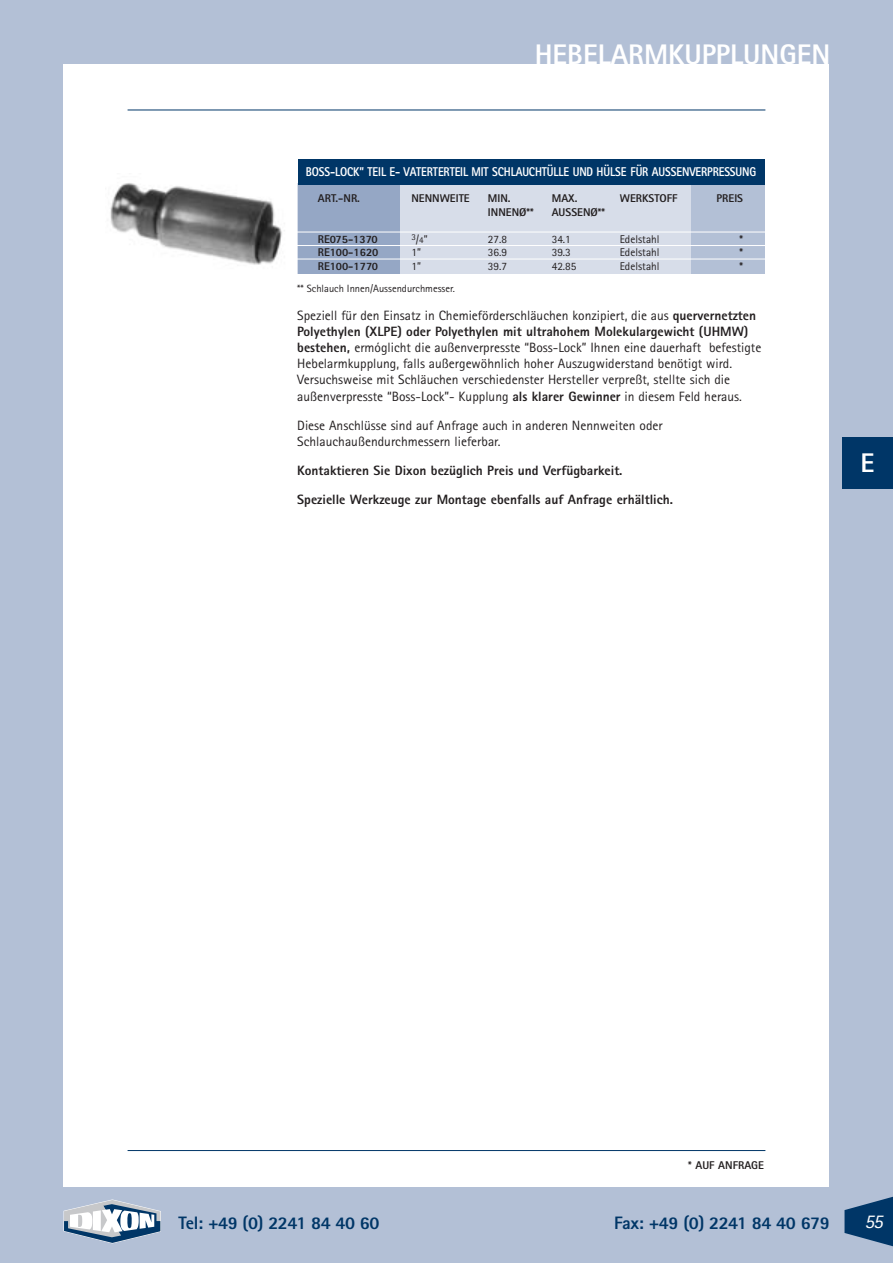
<style>
.page{position:relative;width:893px;height:1263px;background:#b3c0d6}
.page>*{position:absolute;margin:0;border:0;box-sizing:border-box;transform-origin:0 0}
.t1{font:800 28.35px "Rotis Sans Serif";color:#fff}
.t2{font:800 27px "Rotis Sans Serif";color:#fff}
.t3{font:italic 19.5px "Rotis Sans Serif";color:#fff}
.t4{font:800 18px "Rotis Sans Serif";letter-spacing:-.03em;color:#003667}
.t5{font:13.5px/16.2px "Rotis Sans Serif";color:#231f20}
.t6{font:800 13.5px/29px "Rotis Sans Serif";color:#231f20}
.t7{font:800 12.75px "Rotis Sans Serif";letter-spacing:-.01em;color:#fff;scale:.87 1}
.t8{font:800 11.25px "Rotis Sans Serif";color:#231f20}
.t9{font:11.25px "Rotis Sans Serif";color:#231f20}
.t10{font:10.5px "Rotis Sans Serif";color:#231f20}
.t11{font:9px "Rotis Sans Serif";color:#231f20}
.s1{font-size:11.25px}
.s2{font-weight:800}
</style>
<div class="page">
<svg style="left:844px;top:1196px;width:49px;height:51px"></svg>
<div style="left:64px;top:64px;width:765px;height:1122px;background:#fff"></div>
<hr style="left:128px;top:1150px;width:637px;height:1px;background:#003667">
<hr style="left:128px;top:110px;width:637px;height:1px;background:#003667">
<div style="left:298px;top:184px;width:406px;height:90px;background:#d7dde9"></div>
<div style="left:298px;top:184px;width:101px;height:90px;background:#95a7c5"></div>
<div style="left:691px;top:184px;width:73px;height:90px;background:#b3c0d6"></div>
<div style="left:298px;top:159px;width:466px;height:26px;background:#003667"></div>
<hr style="left:297px;top:232px;width:468px;height:1px;background:#fff">
<hr style="left:297px;top:245px;width:468px;height:1px;background:#fff">
<hr style="left:297px;top:259px;width:468px;height:1px;background:#fff">
<img style="left:110px;top:183px;width:172px;height:82px">
<svg style="left:64px;top:1199px;width:97px;height:44px"></svg>
<div style="left:842px;top:437px;width:51px;height:51px;background:#003667"></div>
<h1 class="t1" style="left:535px;top:44px;width:297px">HEBELARMKUPPLUNGEN</h1>
<p class="t7" style="left:306px;top:167px;width:519px">BOSS-LOCK” TEIL E- VATERTERTEIL MIT SCHLAUCHTÜLLE UND HÜLSE FÜR AUSSENVERPRESSUNG</p>
<p class="t8" style="left:318px;top:194px;width:44px">ART.-NR.</p>
<p class="t8" style="left:411px;top:194px;width:60px">NENNWEITE</p>
<p class="t8" style="left:488px;top:194px;width:24px">MIN.</p>
<p class="t8" style="left:552px;top:194px;width:27px">MAX.</p>
<p class="t8" style="left:620px;top:194px;width:59px">WERKSTOFF</p>
<p class="t8" style="left:717px;top:194px;width:28px">PREIS</p>
<p class="t8" style="left:488px;top:208px;width:47px">INNENØ**</p>
<p class="t8" style="left:552px;top:208px;width:55px">AUSSENØ**</p>
<p class="t8" style="left:318px;top:235px;width:62px">RE075-1370</p>
<p class="t11" style="left:411px;top:235px;width:18px">3<span class="s1">/</span>4<span class="s1">”</span></p>
<p class="t9" style="left:488px;top:235px;width:21px">27.8</p>
<p class="t9" style="left:552px;top:235px;width:21px">34.1</p>
<p class="t9" style="left:620px;top:235px;width:41px">Edelstahl</p>
<p class="t8" style="left:739px;top:235px;width:5px">*</p>
<p class="t8" style="left:318px;top:248px;width:62px">RE100-1620</p>
<p class="t9" style="left:411px;top:248px;width:11px">1”</p>
<p class="t9" style="left:488px;top:248px;width:21px">36.9</p>
<p class="t9" style="left:552px;top:248px;width:21px">39.3</p>
<p class="t9" style="left:620px;top:248px;width:41px">Edelstahl</p>
<p class="t8" style="left:739px;top:248px;width:5px">*</p>
<p class="t8" style="left:318px;top:262px;width:62px">RE100-1770</p>
<p class="t9" style="left:411px;top:262px;width:11px">1”</p>
<p class="t9" style="left:488px;top:262px;width:21px">39.7</p>
<p class="t9" style="left:552px;top:262px;width:26px">42.85</p>
<p class="t9" style="left:620px;top:262px;width:41px">Edelstahl</p>
<p class="t8" style="left:739px;top:262px;width:5px">*</p>
<p class="t10" style="left:297px;top:285px;width:159px">** Schlauch Innen/Aussendurchmesser.</p>
<p class="t5" style="left:297px;top:308px;width:466px">Speziell für den Einsatz in Chemieförderschläuchen konzipiert, die aus <span class="s2">quervernetzten Polyethylen (XLPE) oder Polyethylen mit ultrahohem Molekulargewicht (UHMW) bestehen,</span> ermóglicht die außenverpresste “Boss-Lock” Ihnen eine dauerhaft befestigte Hebelarmkupplung, falls außergewöhnlich hoher Auszugwiderstand benötigt wird.<br>Versuchsweise mit Schläuchen verschiedenster Hersteller verpreßt, stellte sich die außenverpresste “Boss-Lock”- Kupplung <span class="s2">als klarer Gewinner</span> in diesem Feld heraus.</p>
<p class="t5" style="left:297px;top:418px;width:367px">Diese Anschlüsse sind auf Anfrage auch in anderen Nennweiten oder<br>Schlauchaußendurchmessern lieferbar.</p>
<p class="t6" style="left:297px;top:457px;width:377px">Kontaktieren Sie Dixon bezüglich Preis und Verfügbarkeit.<br>Spezielle Werkzeuge zur Montage ebenfalls auf Anfrage erhältlich.</p>
<h2 class="t2" style="left:860px;top:453px;width:16px">E</h2>
<p class="t8" style="left:688px;top:1161px;width:77px">* AUF ANFRAGE</p>
<h3 class="t4" style="left:178px;top:1216px;width:203px">Tel: +49 (0) 2241 84 40 60</h3>
<h3 class="t4" style="left:614px;top:1216px;width:217px">Fax: +49 (0) 2241 84 40 679</h3>
<h3 class="t3" style="left:864px;top:1214px;width:20px">55</h3>
</div>
